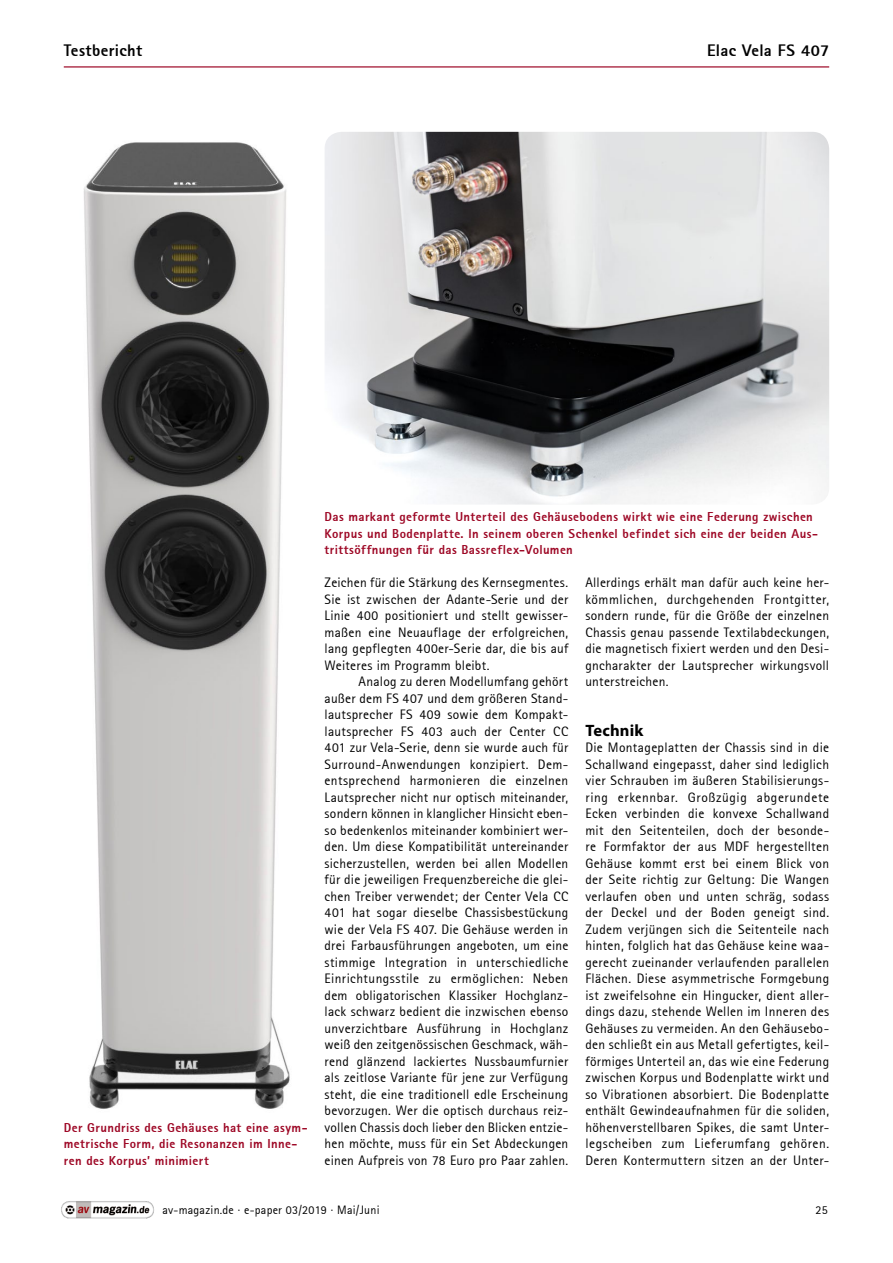
<style>
.page{position:relative;width:893px;height:1263px;background:#fff}
.page>*{position:absolute;margin:0;border:0;box-sizing:border-box;transform-origin:0 0}
.Sky_x{font:800 16.5px "Rotis Sans Serif";letter-spacing:.02em;color:#000}
.Subheads_x{font:700 16.5px "Myriad Pro";letter-spacing:.01em;color:#000}
.Brot_x{font:13.5px/16.5px "Rotis Sans Serif";letter-spacing:.02em;color:#000;text-align:justify}
.Brot_ohne_Einzug_x{font:13.5px/16.5px "Rotis Sans Serif";letter-spacing:.02em;color:#000;text-align:justify}
.BUs_x{font:800 12.75px/16.5px "Rotis Sans Serif";letter-spacing:.03em;color:#9d0624}
._8pt_x{font:12px "Rotis Sans Serif";letter-spacing:.02em;color:#000}
</style>
<div class="page">
<img style="left:84px;top:142px;width:206px;height:967px">
<img style="left:325px;top:132px;width:504px;height:373px">
<hr style="left:64px;top:66px;width:765px;height:2px;background:#9d0624">
<img style="left:61px;top:1201px;width:93px;height:18px">
<p class="Sky_x" style="left:64px;top:40px;width:80px">Testbericht</p>
<p class="Sky_x" style="left:707px;top:40px;width:124px">Elac Vela FS 407</p>
<p class="BUs_x" style="left:64px;top:1119px;width:245px">Der Grundriss des Gehäuses hat eine asym&shy;metrische Form, die Resonanzen im Inne&shy;ren des Korpus’ minimiert</p>
<p class="BUs_x" style="left:325px;top:508px;width:495px">Das markant geformte Unterteil des Gehäusebodens wirkt wie eine Federung zwischen<br>Korpus und Bodenplatte. In seinem oberen Schenkel befindet sich eine der beiden Aus&shy;trittsöffnungen für das Bassreflex-Volumen</p>
<p class="Brot_ohne_Einzug_x" style="left:325px;top:574px;width:245px">Zeichen für die Stärkung des Kernsegmentes.<br>Sie ist zwischen der Adante-Serie und der Linie 400 positioniert und stellt gewisser&shy;maßen eine Neuauflage der erfolgreichen, lang gepflegten 400er-Serie dar, die bis auf Weiteres im Programm bleibt.</p>
<p class="Brot_x" style="left:325px;top:673px;width:245px;text-indent:34px">Analog zu deren Modellumfang gehört außer dem FS 407 und dem größeren Stand&shy;lautsprecher FS 409 sowie dem Kompakt&shy;lautsprecher FS 403 auch der Center CC 401 zur Vela-Serie, denn sie wurde auch für Surround-Anwendungen konzipiert. Dem&shy;entsprechend harmonieren die einzelnen Lautsprecher nicht nur optisch miteinander, sondern können in klanglicher Hinsicht eben&shy;so bedenkenlos miteinander kombiniert wer&shy;den. Um diese Kompatibilität untereinander sicherzustellen, werden bei allen Modellen für die jeweiligen Frequenzbereiche die glei&shy;chen Treiber verwendet; der Center Vela CC 401 hat sogar dieselbe Chassisbestückung wie der Vela FS 407. Die Gehäuse werden in drei Farbausführungen angeboten, um eine stimmige Integration in unterschiedliche Einrichtungsstile zu ermöglichen: Neben dem obligatorischen Klassiker Hochglanz&shy;lack schwarz bedient die inzwischen ebenso unverzichtbare Ausführung in Hochglanz weiß den zeitgenössischen Geschmack, wäh&shy;rend glänzend lackiertes Nussbaumfurnier als zeitlose Variante für jene zur Verfügung steht, die eine traditionell edle Erscheinung bevorzugen. Wer die optisch durchaus reiz&shy;vollen Chassis doch lieber den Blicken entzie&shy;hen möchte, muss für ein Set Abdeckungen einen Aufpreis von 78 Euro pro Paar zahlen.</p>
<p class="Brot_x" style="left:585px;top:574px;width:245px">Allerdings erhält man dafür auch keine her&shy;kömmlichen, durchgehenden Frontgitter, sondern runde, für die Größe der einzelnen Chassis genau passende Textilabdeckungen, die magnetisch fixiert werden und den Desi&shy;gncharakter der Lautsprecher wirkungsvoll unterstreichen.</p>
<p class="Subheads_x" style="left:585px;top:719px;width:60px">Technik</p>
<p class="Brot_ohne_Einzug_x" style="left:585px;top:739px;width:245px">Die Montageplatten der Chassis sind in die Schallwand eingepasst, daher sind lediglich vier Schrauben im äußeren Stabilisierungs&shy;ring erkennbar. Großzügig abgerundete Ecken verbinden die konvexe Schallwand mit den Seitenteilen, doch der besonde&shy;re Formfaktor der aus MDF hergestellten Gehäuse kommt erst bei einem Blick von der Seite richtig zur Geltung: Die Wangen verlaufen oben und unten schräg, sodass der Deckel und der Boden geneigt sind.<br>Zudem verjüngen sich die Seitenteile nach hinten, folglich hat das Gehäuse keine waa&shy;gerecht zueinander verlaufenden parallelen Flächen. Diese asymmetrische Formgebung ist zweifelsohne ein Hingucker, dient aller&shy;dings dazu, stehende Wellen im Inneren des Gehäuses zu vermeiden. An den Gehäusebo&shy;den schließt ein aus Metall gefertigtes, keil&shy;förmiges Unterteil an, das wie eine Federung zwischen Korpus und Bodenplatte wirkt und so Vibrationen absorbiert. Die Bodenplatte enthält Gewindeaufnahmen für die soliden, höhenverstellbaren Spikes, die samt Unter&shy;legscheiben zum Lieferumfang gehören.<br>Deren Kontermuttern sitzen an der Unter-</p>
<p class="_8pt_x" style="left:162px;top:1203px;width:219px">av-magazin.de · e-paper 03/2019 · Mai/Juni</p>
<p class="_8pt_x" style="left:815px;top:1203px;width:14px">25</p>
</div>
